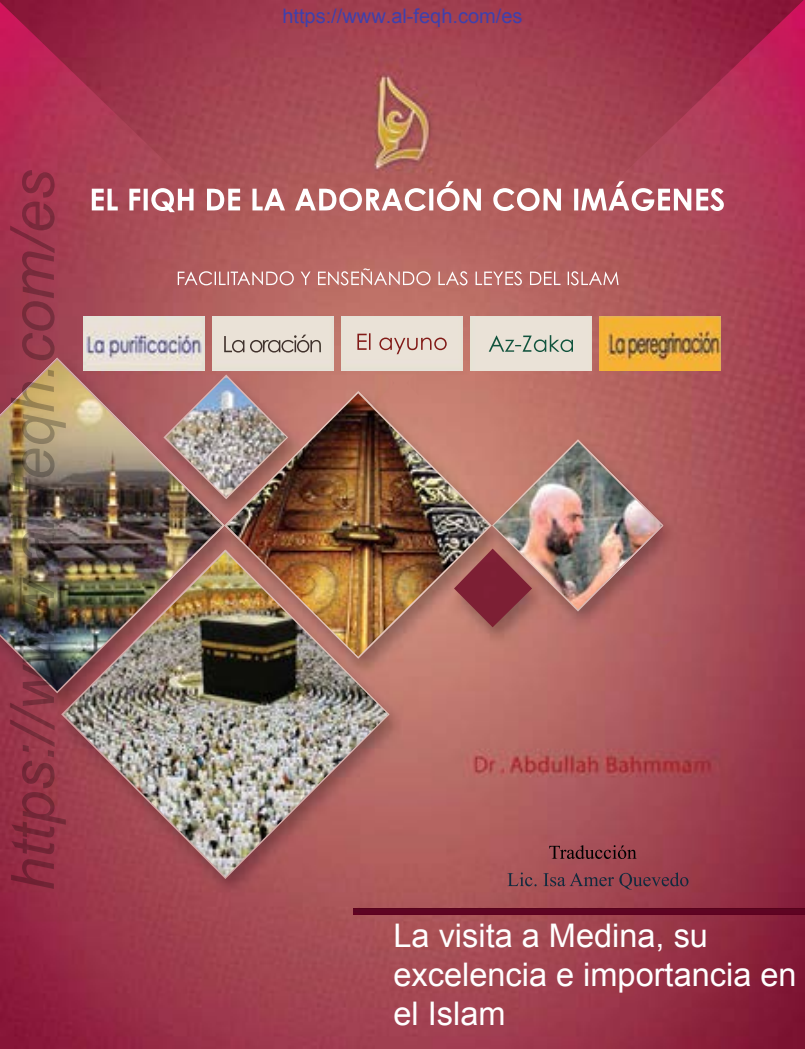
<style>
.page{position:relative;width:805px;height:1049px;background:#fff}
.page>*{position:absolute;margin:0;border:0;box-sizing:border-box;transform-origin:0 0}
.t1{font:italic 60px "Arial";color:rgb(0 0 0/.25)}
.t2{font:32.5px/39px "Arial";color:#fff}
.t3{font:20px "Arial";color:#4040ab}
</style>
<div class="page">
<img style="left:0;top:0;width:804px;height:1048px">
<img style="left:406px;top:0;width:398px;height:648px">
<img style="left:0;top:0;width:394px;height:391px">
<div style="left:353px;top:908px;width:451px;height:6px;background:#5e0422"></div>
<img style="left:0;top:360px;width:222px;height:331px">
<img style="left:163px;top:374px;width:125px;height:125px">
<img style="left:166px;top:376px;width:120px;height:121px;border-radius:50%">
<img style="left:61px;top:648px;width:328px;height:230px">
<img style="left:61px;top:549px;width:163px;height:99px">
<img style="left:64px;top:551px;width:324px;height:325px;border-radius:50%">
<img style="left:224px;top:391px;width:267px;height:267px">
<img style="left:224px;top:391px;width:170px;height:257px">
<img style="left:227px;top:393px;width:262px;height:263px;border-radius:50%">
<img style="left:491px;top:439px;width:172px;height:172px">
<img style="left:493px;top:441px;width:168px;height:168px;border-radius:50%">
<img style="left:454px;top:548px;width:78px;height:79px">
<img style="left:84px;top:317px;width:120px;height:53px">
<img style="left:212px;top:317px;width:121px;height:53px">
<img style="left:341px;top:317px;width:121px;height:53px">
<img style="left:471px;top:317px;width:120px;height:53px">
<img style="left:599px;top:317px;width:121px;height:53px">
<h1 class="t1" style="left:-6px;top:890px;width:722px;rotate:-90deg">https://www.al-feqh.com/es</h1>
<p class="t3" style="left:282px;top:3px;width:242px">https://www.al-feqh.com/es</p>
<p class="t2" style="left:393px;top:916px;width:404px">La visita a Medina, su excelencia e importancia en el Islam</p>
</div>
